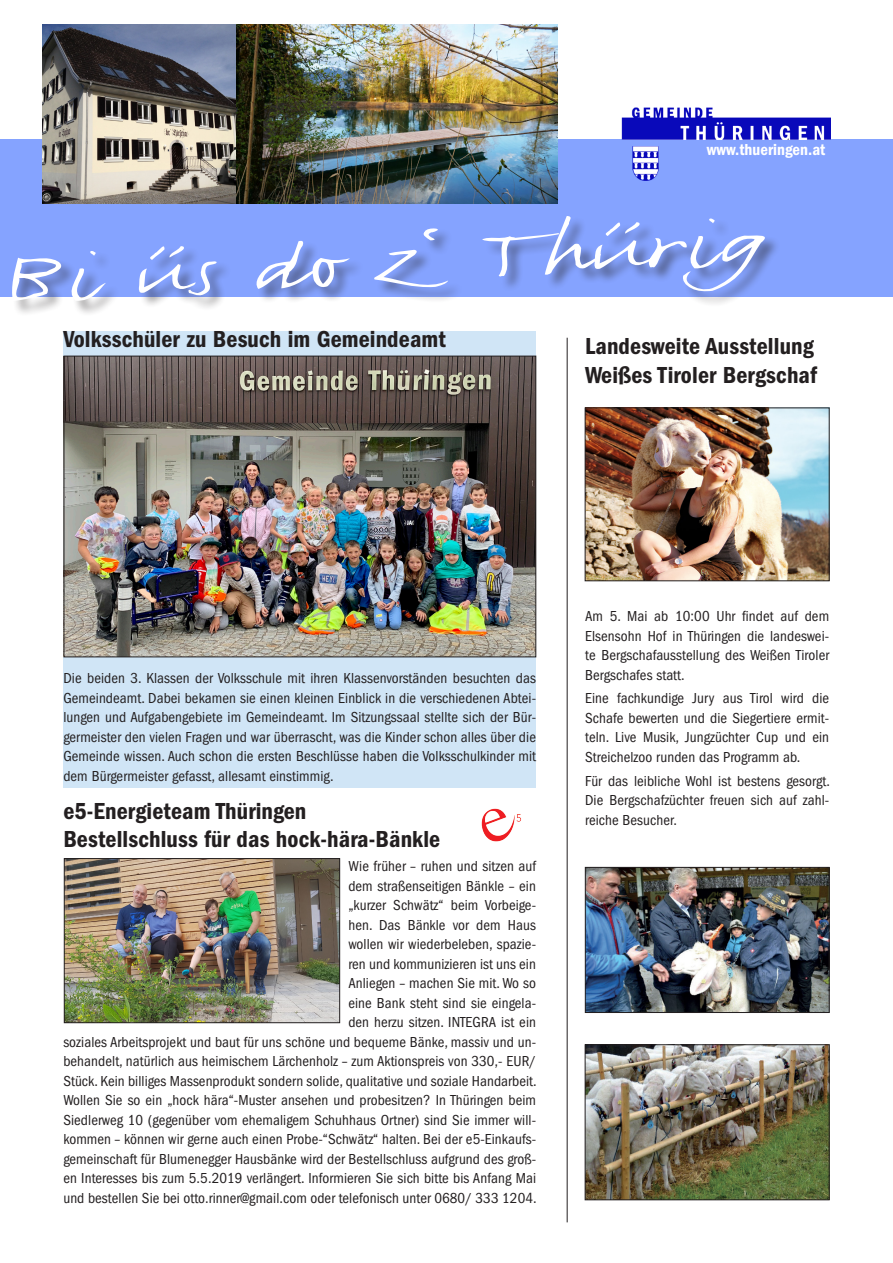
<style>
.page{position:relative;width:893px;height:1263px;background:#fff}
.page>*{position:absolute;margin:0;border:0;box-sizing:border-box;transform-origin:0 0}
.Titel_16pt{font:24px/28.5px "ITC Franklin Gothic Std Dm Cd";letter-spacing:.005em;color:#231f20}
.Fließtext{font:16.5px "ITC Franklin Gothic Std Dm Cd";letter-spacing:.005em;color:#fff}
.Titel_16pt-2{font:condensed 15px/19.5px "ITC Franklin Gothic Std";letter-spacing:.005em;color:#231f20;text-align:justify}
</style>
<div class="page">
<div style="left:0;top:139px;width:893px;height:157px;background:#85a3ff"></div>
<img style="left:621px;top:107px;width:210px;height:74px">
<img style="left:42px;top:24px;width:515px;height:180px">
<div style="left:13px;top:217px;width:768px;height:100px;background:#231f20;opacity:.5"></div>
<svg style="left:5px;top:216px;width:768px;height:90px"></svg>
<img style="left:481px;top:808px;width:41px;height:34px">
<hr style="left:567px;top:338px;width:1px;height:884px;background:#231f20">
<div style="left:63px;top:331px;width:473px;height:457px;background:#d0e5f6"></div>
<img style="left:66px;top:358px;width:468px;height:297px">
<div style="left:64px;top:356px;width:472px;height:301px;border:1px solid #231f20"></div>
<img style="left:587px;top:410px;width:240px;height:169px">
<div style="left:585px;top:408px;width:244px;height:173px;border:1px solid #231f20"></div>
<img style="left:66px;top:860px;width:272px;height:161px">
<div style="left:64px;top:858px;width:276px;height:165px;border:1px solid #231f20"></div>
<img style="left:587px;top:869px;width:240px;height:142px">
<div style="left:585px;top:867px;width:244px;height:146px;border:1px solid #231f20"></div>
<img style="left:587px;top:1046px;width:240px;height:152px">
<div style="left:585px;top:1044px;width:244px;height:156px;border:1px solid #231f20"></div>
<p class="Titel_16pt" style="left:63px;top:325px;width:384px">Volksschüler zu Besuch im Gemeindeamt</p>
<p class="Fließtext" style="left:707px;top:140px;width:120px">www.thueringen.at</p>
<p class="Titel_16pt" style="left:585px;top:332px;width:233px">Landesweite Ausstellung<br>Weißes Tiroler Bergschaf</p>
<p class="Titel_16pt-2" style="left:585px;top:606px;width:246px">Am 5. Mai ab 10:00 Uhr findet auf dem Elsensohn Hof in Thüringen die landeswei&shy;te Bergschafausstellung des Weißen Tiroler Bergschafes statt.</p>
<p class="Titel_16pt-2" style="left:585px;top:689px;width:246px">Eine fachkundige Jury aus Tirol wird die Schafe bewerten und die Siegertiere ermit&shy;teln. Live Musik, Jungzüchter Cup und ein Streichelzoo runden das Programm ab.</p>
<p class="Titel_16pt-2" style="left:585px;top:771px;width:246px">Für das leibliche Wohl ist bestens gesorgt.<br>Die Bergschafzüchter freuen sich auf zahl-</p>
<p class="Titel_16pt-2" style="left:63px;top:668px;width:474px">Die beiden 3. Klassen der Volksschule mit ihren Klassenvorständen besuchten das Gemeindeamt. Dabei bekamen sie einen kleinen Einblick in die verschiedenen Abtei&shy;lungen und Aufgabengebiete im Gemeindeamt. Im Sitzungssaal stellte sich der Bür&shy;germeister den vielen Fragen und war überrascht, was die Kinder schon alles über die Gemeinde wissen. Auch schon die ersten Beschlüsse haben die Volksschulkinder mit dem Bürgermeister gefasst, allesamt einstimmig.</p>
<p class="Titel_16pt" style="left:63px;top:797px;width:245px">e5-Energieteam Thüringen</p>
<p class="Titel_16pt-2" style="left:585px;top:810px;width:93px">reiche Besucher.</p>
<p class="Titel_16pt" style="left:63px;top:825px;width:378px">Bestellschluss für das hock-hära-Bänkle</p>
<p class="Titel_16pt-2" style="left:63px;top:857px;width:475px;text-align:right">Wie früher – ruhen und sitzen auf<br>dem straßenseitigen Bänkle – ein<br>„kurzer Schwätz“ beim Vorbeige-<br>hen. Das Bänkle vor dem Haus<br>wollen wir wiederbeleben, spazie-<br>ren und kommunizieren ist uns ein<br>Anliegen – machen Sie mit. Wo so<br>eine Bank steht sind sie eingela-<br>den herzu sitzen. INTEGRA ist ein<br>soziales Arbeitsprojekt und baut für uns schöne und bequeme Bänke, massiv und un&shy;behandelt, natürlich aus heimischem Lärchenholz – zum Aktionspreis von 330,- EUR/ Stück. Kein billiges Massenprodukt sondern solide, qualitative und soziale Handarbeit.<br>Wollen Sie so ein „hock hära“-Muster ansehen und probesitzen? In Thüringen beim Siedlerweg 10 (gegenüber vom ehemaligem Schuhhaus Ortner) sind Sie immer will&shy;kommen – können wir gerne auch einen Probe-“Schwätz“ halten. Bei der e5-Einkaufs&shy;gemeinschaft für Blumenegger Hausbänke wird der Bestellschluss aufgrund des groß&shy;en Interesses bis zum 5.5.2019 verlängert. Informieren Sie sich bitte bis Anfang Mai und bestellen Sie bei otto.rinner@gmail.com oder telefonisch unter 0680/ 333 1204.</p>
</div>
